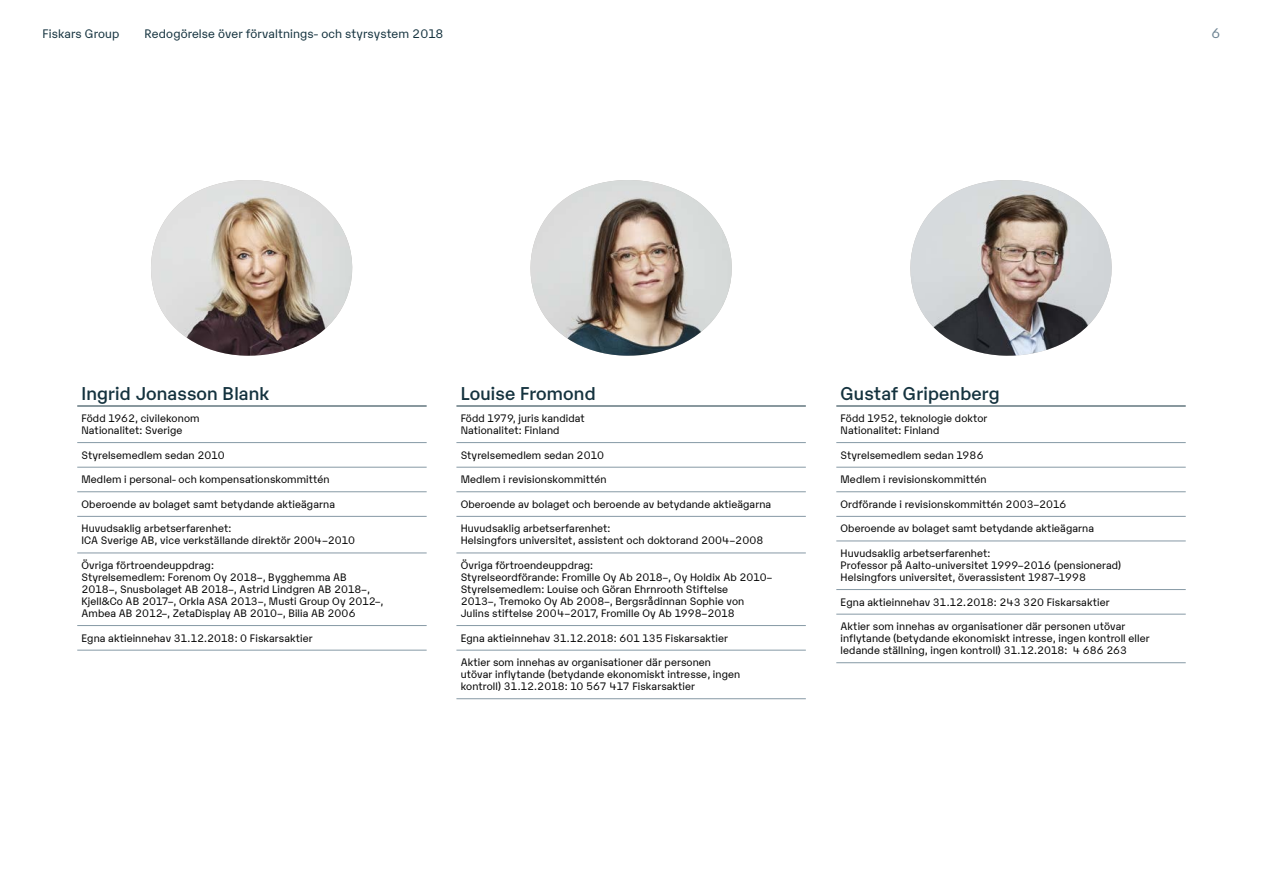
<style>
.page{position:relative;width:1263px;height:893px;background:#fff}
.page>*{position:absolute;margin:0;border:0;box-sizing:border-box;transform-origin:0 0}
.t1{font:500 18px "Karelia";letter-spacing:.01em;color:#14323e}
.t2{font:13.5px "Karelia";color:#6e8493}
.t3{font:12px "Karelia";letter-spacing:.01em;color:#14323e}
.t4{font:10.5px/12px "Karelia";letter-spacing:.01em;color:#000}
</style>
<div class="page">
<hr style="left:456px;top:406px;width:350px;height:1px;background:#14323e">
<hr style="left:456px;top:442px;width:350px;height:1px;background:#8699a5">
<hr style="left:456px;top:467px;width:350px;height:1px;background:#8699a5">
<hr style="left:456px;top:491px;width:350px;height:1px;background:#8699a5">
<hr style="left:456px;top:516px;width:350px;height:1px;background:#8699a5">
<hr style="left:456px;top:650px;width:350px;height:1px;background:#8699a5">
<hr style="left:456px;top:698px;width:350px;height:1px;background:#8699a5">
<hr style="left:456px;top:553px;width:350px;height:1px;background:#8699a5">
<hr style="left:456px;top:625px;width:350px;height:1px;background:#8699a5">
<hr style="left:836px;top:491px;width:350px;height:1px;background:#8699a5">
<hr style="left:836px;top:406px;width:350px;height:1px;background:#14323e">
<hr style="left:836px;top:442px;width:350px;height:1px;background:#8699a5">
<hr style="left:836px;top:467px;width:350px;height:1px;background:#8699a5">
<hr style="left:836px;top:516px;width:350px;height:1px;background:#8699a5">
<hr style="left:836px;top:541px;width:350px;height:1px;background:#8699a5">
<hr style="left:836px;top:589px;width:350px;height:1px;background:#8699a5">
<hr style="left:836px;top:614px;width:350px;height:1px;background:#8699a5">
<hr style="left:836px;top:662px;width:350px;height:1px;background:#8699a5">
<hr style="left:77px;top:406px;width:350px;height:1px;background:#14323e">
<hr style="left:77px;top:442px;width:350px;height:1px;background:#8699a5">
<hr style="left:77px;top:467px;width:350px;height:1px;background:#8699a5">
<hr style="left:77px;top:491px;width:350px;height:1px;background:#8699a5">
<hr style="left:77px;top:516px;width:350px;height:1px;background:#8699a5">
<hr style="left:77px;top:553px;width:350px;height:1px;background:#8699a5">
<hr style="left:77px;top:625px;width:350px;height:1px;background:#8699a5">
<hr style="left:77px;top:650px;width:350px;height:1px;background:#8699a5">
<img style="left:151px;top:180px;width:202px;height:176px">
<img style="left:530px;top:180px;width:202px;height:176px">
<img style="left:910px;top:180px;width:202px;height:176px">
<p class="t3" style="left:43px;top:25px;width:78px">Fiskars Group</p>
<p class="t3" style="left:145px;top:25px;width:300px">Redogörelse över förvaltnings- och styrsystem 2018</p>
<p class="t2" style="left:1211px;top:24px;width:10px">6</p>
<h1 class="t1" style="left:81px;top:380px;width:189px">Ingrid Jonasson Blank</h1>
<p class="t4" style="left:81px;top:412px;width:120px">Född 1962, civilekonom<br>Nationalitet: Sverige</p>
<p class="t4" style="left:81px;top:448px;width:145px">Styrelsemedlem sedan 2010</p>
<p class="t4" style="left:81px;top:473px;width:250px">Medlem i personal- och kompensationskommittén</p>
<p class="t4" style="left:81px;top:497px;width:255px">Oberoende av bolaget samt betydande aktieägarna</p>
<p class="t4" style="left:81px;top:522px;width:275px">Huvudsaklig arbetserfarenhet:<br>ICA Sverige AB, vice verkställande direktör 2004–2010</p>
<p class="t4" style="left:81px;top:558px;width:303px">Övriga förtroendeuppdrag:<br>Styrelsemedlem: Forenom Oy 2018–, Bygghemma AB 2018–, Snusbolaget AB 2018–, Astrid Lindgren AB 2018–, Kjell&amp;Co AB 2017–, Orkla ASA 2013–, Musti Group Oy 2012–, Ambea AB 2012–, ZetaDisplay AB 2010–, Bilia AB 2006</p>
<p class="t4" style="left:81px;top:631px;width:233px">Egna aktieinnehav 31.12.2018: 0 Fiskarsaktier</p>
<h1 class="t1" style="left:461px;top:380px;width:136px">Louise Fromond</h1>
<p class="t4" style="left:461px;top:412px;width:126px">Född 1979, juris kandidat<br>Nationalitet: Finland</p>
<p class="t4" style="left:461px;top:448px;width:145px">Styrelsemedlem sedan 2010</p>
<p class="t4" style="left:461px;top:473px;width:147px">Medlem i revisionskommittén</p>
<p class="t4" style="left:461px;top:497px;width:312px">Oberoende av bolaget och beroende av betydande aktieägarna</p>
<p class="t4" style="left:461px;top:522px;width:304px">Huvudsaklig arbetserfarenhet:<br>Helsingfors universitet, assistent och doktorand 2004–2008</p>
<p class="t4" style="left:461px;top:558px;width:313px">Övriga förtroendeuppdrag:<br>Styrelseordförande: Fromille Oy Ab 2018–, Oy Holdix Ab 2010– Styrelsemedlem: Louise och Göran Ehrnrooth Stiftelse<br>2013–, Tremoko Oy Ab 2008–, Bergsrådinnan Sophie von Julins stiftelse 2004–2017, Fromille Oy Ab 1998–2018</p>
<p class="t4" style="left:461px;top:631px;width:269px">Egna aktieinnehav 31.12.2018: 601 135 Fiskarsaktier</p>
<p class="t4" style="left:461px;top:656px;width:281px">Aktier som innehas av organisationer där personen utövar inflytande (betydande ekonomiskt intresse, ingen kontroll) 31.12.2018: 10 567 417 Fiskarsaktier</p>
<h1 class="t1" style="left:840px;top:380px;width:161px">Gustaf Gripenberg</h1>
<p class="t4" style="left:840px;top:412px;width:148px">Född 1952, teknologie doktor<br>Nationalitet: Finland</p>
<p class="t4" style="left:840px;top:448px;width:145px">Styrelsemedlem sedan 1986</p>
<p class="t4" style="left:840px;top:473px;width:147px">Medlem i revisionskommittén</p>
<p class="t4" style="left:840px;top:497px;width:227px">Ordförande i revisionskommittén 2003–2016</p>
<p class="t4" style="left:840px;top:522px;width:255px">Oberoende av bolaget samt betydande aktieägarna</p>
<p class="t4" style="left:840px;top:546px;width:282px">Huvudsaklig arbetserfarenhet:<br>Professor på Aalto-universitet 1999–2016 (pensionerad)<br>Helsingfors universitet, överassistent 1987–1998</p>
<p class="t4" style="left:840px;top:595px;width:270px">Egna aktieinnehav 31.12.2018: 243 320 Fiskarsaktier</p>
<p class="t4" style="left:840px;top:620px;width:311px">Aktier som innehas av organisationer där personen utövar inflytande (betydande ekonomiskt intresse, ingen kontroll eller ledande ställning, ingen kontroll) 31.12.2018: 4 686 263</p>
</div>
